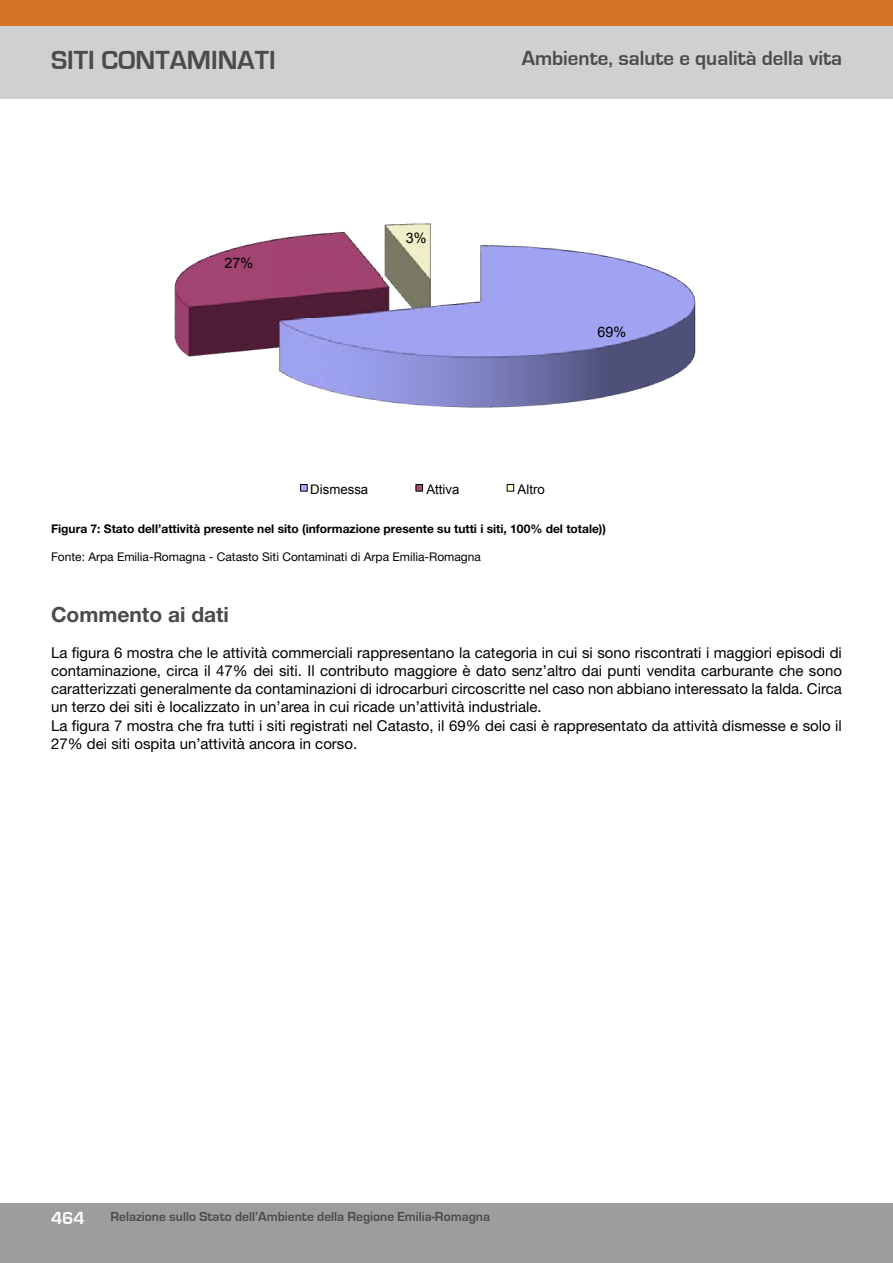
<style>
.page{position:relative;width:893px;height:1263px;background:#fff}
.page>*{position:absolute;margin:0;border:0;box-sizing:border-box;transform-origin:0 0}
.t1{font:700 27px "Eurostile";color:#4b4b4d}
.t2{font:700 21px "Eurostile";color:#4b4b4d}
.t3{font:700 21px "Helvetica Neue";color:#4b4b4d}
.t4{font:700 18px "Eurostile";color:#fff}
.t5{font:15px/18px "Helvetica Neue";color:#000}
.t6{font:14.4px "Arial";color:#000}
.t7{font:700 13.5px "Eurostile";color:#4b4b4d}
.t8{font:13.2px "Arial";color:#000}
.t9{font:700 12px "Helvetica Neue";color:#000}
.t10{font:12px "Helvetica Neue";color:#000}
</style>
<div class="page">
<div style="left:0;top:1204px;width:893px;height:59px;background:#9c9d9f"></div>
<div style="left:0;top:0;width:893px;height:99px;background:#cfd0d2"></div>
<div style="left:0;top:0;width:893px;height:26px;background:#d47225"></div>
<img style="left:174px;top:223px;width:522px;height:185px">
<div style="left:301px;top:484px;width:6px;height:7px;background:#a9adff"></div>
<div style="left:300px;top:484px;width:8px;height:8px;border:1px solid #000"></div>
<div style="left:416px;top:484px;width:7px;height:7px;background:#ab4979"></div>
<div style="left:415px;top:484px;width:8px;height:8px;border:1px solid #000"></div>
<div style="left:507px;top:484px;width:7px;height:7px;background:#fffed5"></div>
<div style="left:507px;top:484px;width:7px;height:8px;border:1px solid #000"></div>
<h1 class="t1" style="left:51px;top:45px;width:237px">QUALITÀ DELL’ARIA</h1>
<h1 class="t1" style="left:51px;top:45px;width:226px">SITI CONTAMINATI</h1>
<h2 class="t2" style="left:522px;top:47px;width:322px">Ambiente, salute e qualità della vita</h2>
<p class="t6" style="left:224px;top:253px;width:30px">27%</p>
<p class="t6" style="left:406px;top:228px;width:22px">3%</p>
<p class="t6" style="left:598px;top:323px;width:30px">69%</p>
<p class="t8" style="left:310px;top:480px;width:60px">Dismessa</p>
<p class="t8" style="left:426px;top:480px;width:35px">Attiva</p>
<p class="t8" style="left:518px;top:480px;width:29px">Altro</p>
<p class="t9" style="left:51px;top:521px;width:557px">Figura 7: Stato dell’attività presente nel sito (informazione presente su tutti i siti, 100% del totale))</p>
<p class="t10" style="left:51px;top:550px;width:431px">Fonte: Arpa Emilia-Romagna - Catasto Siti Contaminati di Arpa Emilia-Romagna</p>
<h2 class="t3" style="left:51px;top:602px;width:180px">Commento ai dati</h2>
<p class="t5" style="left:51px;top:644px;width:792px">La figura 6 mostra che le attività commerciali rappresentano la categoria in cui si sono riscontrati i maggiori episodi di contaminazione, circa il 47% dei siti. Il contributo maggiore è dato senz’altro dai punti vendita carburante che sono caratterizzati generalmente da contaminazioni di idrocarburi circoscritte nel caso non abbiano interessato la falda. Circa un terzo dei siti è localizzato in un’area in cui ricade un’attività industriale.<br>La figura 7 mostra che fra tutti i siti registrati nel Catasto, il 69% dei casi è rappresentato da attività dismesse e solo il 27% dei siti ospita un’attività ancora in corso.</p>
<p class="t4" style="left:51px;top:1208px;width:35px">464</p>
<p class="t7" style="left:111px;top:1209px;width:381px">Relazione sullo Stato dell’Ambiente della Regione Emilia-Romagna</p>
</div>
